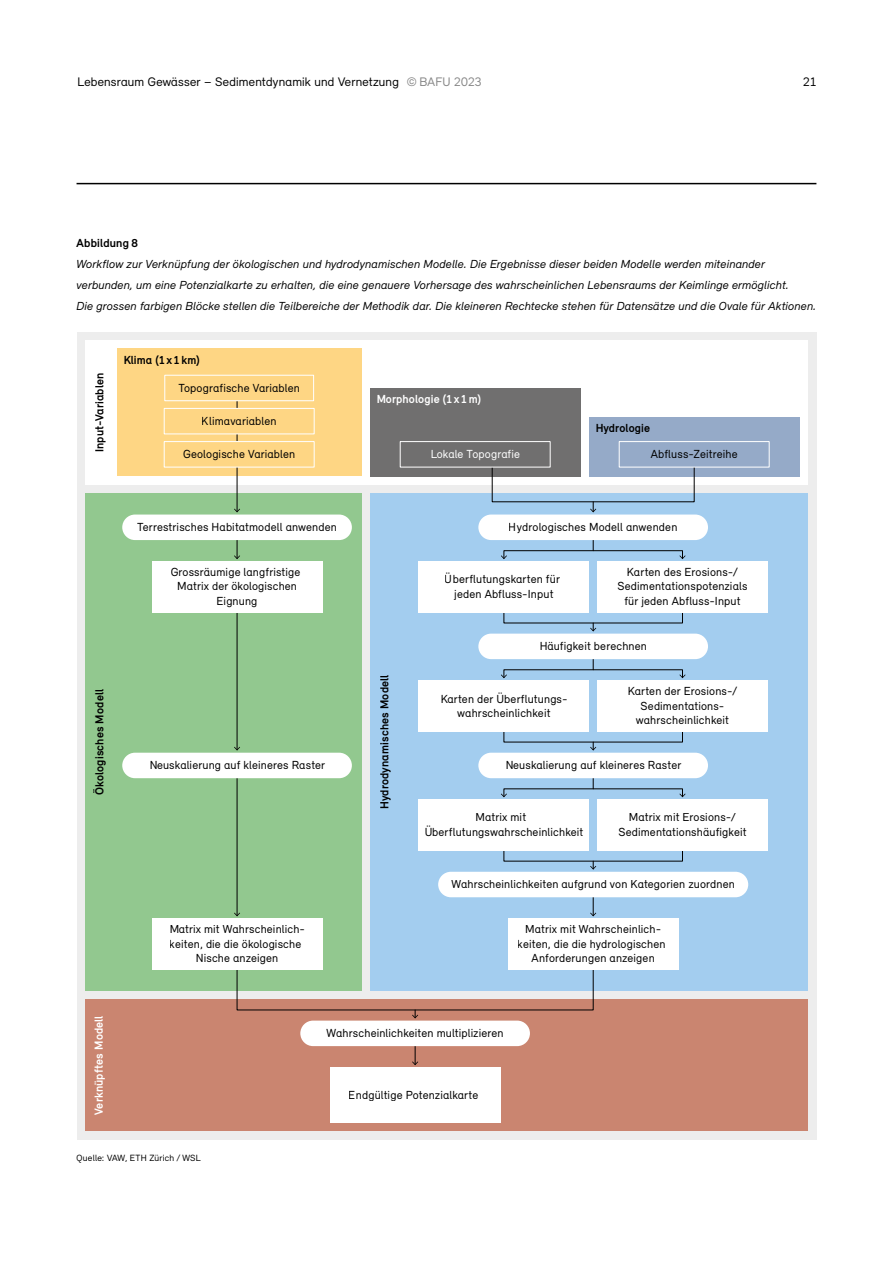
<style>
.page{position:relative;width:893px;height:1263px;background:#fff}
.page>*{position:absolute;margin:0;border:0;box-sizing:border-box;transform-origin:0 0}
.t1{font:12.75px "Relevant";letter-spacing:.015em;color:#000}
.t2{font:12px/14.4px "Relevant";letter-spacing:.01em;color:#000;text-align:center}
._08_Legende_Text{font:italic 12px/21.3px "Relevant";letter-spacing:.02em;color:#000}
._08_Legende_Titel{font:700 12px "Relevant";letter-spacing:.015em;color:#000}
.t3{font:700 12px "Relevant";letter-spacing:.015em;color:#fff}
.t4{font:12px "Relevant";letter-spacing:.01em;color:#fff}
._08_Quelle{font:9.3px "Relevant";letter-spacing:.025em;color:#000}
.s1{color:#878787}
</style>
<div class="page">
<hr style="left:77px;top:183px;width:739px;height:1px;background:#000">
<div style="left:77px;top:332px;width:739px;height:808px;background:#ededed"></div>
<div style="left:370px;top:493px;width:438px;height:498px;background:#a3cdef"></div>
<div style="left:85px;top:493px;width:276px;height:498px;background:#92c88f"></div>
<div style="left:85px;top:999px;width:723px;height:132px;background:#ca8570"></div>
<div style="left:85px;top:340px;width:723px;height:145px;background:#fff"></div>
<div style="left:589px;top:417px;width:210px;height:59px;background:#95aac8"></div>
<div style="left:370px;top:388px;width:210px;height:88px;background:#706f6f"></div>
<div style="left:117px;top:349px;width:244px;height:127px;background:#fed684"></div>
<div style="left:330px;top:1067px;width:170px;height:56px;background:#fff"></div>
<hr style="left:237px;top:388px;width:1px;height:124px;background:#000">
<svg style="left:234px;top:509px;width:6px;height:3px"></svg>
<svg style="left:234px;top:540px;width:6px;height:19px"></svg>
<hr style="left:237px;top:612px;width:1px;height:138px;background:#000">
<svg style="left:234px;top:747px;width:6px;height:3px"></svg>
<hr style="left:237px;top:778px;width:1px;height:137px;background:#000">
<svg style="left:234px;top:912px;width:6px;height:4px"></svg>
<svg style="left:489px;top:452px;width:206px;height:60px"></svg>
<div style="left:165px;top:375px;width:149px;height:26px;background:#fed684"></div>
<div style="left:164px;top:375px;width:150px;height:26px;border:1px solid #fff"></div>
<div style="left:164px;top:408px;width:150px;height:26px;background:#fed684"></div>
<div style="left:164px;top:408px;width:151px;height:26px;border:1px solid #fff"></div>
<div style="left:164px;top:442px;width:150px;height:25px;background:#fed684"></div>
<div style="left:164px;top:441px;width:151px;height:26px;border:1px solid #fff"></div>
<div style="left:400px;top:442px;width:150px;height:25px;background:#706f6f"></div>
<div style="left:400px;top:441px;width:151px;height:26px;border:1px solid #fff"></div>
<div style="left:619px;top:442px;width:150px;height:25px;background:#95aac8"></div>
<div style="left:619px;top:441px;width:150px;height:26px;border:1px solid #fff"></div>
<div style="left:503px;top:550px;width:180px;height:9px;border:1px solid #000"></div>
<svg style="left:501px;top:555px;width:6px;height:4px"></svg>
<svg style="left:679px;top:555px;width:7px;height:4px"></svg>
<svg style="left:501px;top:674px;width:6px;height:4px"></svg>
<svg style="left:679px;top:674px;width:7px;height:4px"></svg>
<svg style="left:501px;top:793px;width:6px;height:4px"></svg>
<svg style="left:679px;top:793px;width:7px;height:4px"></svg>
<svg style="left:590px;top:623px;width:6px;height:8px"></svg>
<svg style="left:590px;top:742px;width:6px;height:8px"></svg>
<svg style="left:412px;top:1010px;width:6px;height:8px"></svg>
<svg style="left:590px;top:861px;width:6px;height:9px"></svg>
<svg style="left:590px;top:897px;width:6px;height:19px"></svg>
<div style="left:478px;top:514px;width:230px;height:26px;background:#fff;border-radius:13px"></div>
<div style="left:419px;top:561px;width:170px;height:51px;background:#fff"></div>
<div style="left:597px;top:561px;width:170px;height:51px;background:#fff"></div>
<div style="left:478px;top:634px;width:230px;height:25px;background:#fff;border-radius:13px"></div>
<div style="left:419px;top:680px;width:170px;height:51px;background:#fff"></div>
<div style="left:597px;top:680px;width:170px;height:51px;background:#fff"></div>
<div style="left:478px;top:753px;width:230px;height:25px;background:#fff;border-radius:13px"></div>
<div style="left:419px;top:799px;width:170px;height:51px;background:#fff"></div>
<div style="left:597px;top:799px;width:170px;height:51px;background:#fff"></div>
<div style="left:438px;top:872px;width:310px;height:25px;background:#fff;border-radius:13px"></div>
<div style="left:152px;top:561px;width:170px;height:51px;background:#fff"></div>
<div style="left:122px;top:514px;width:230px;height:26px;background:#fff;border-radius:13px"></div>
<div style="left:122px;top:753px;width:230px;height:25px;background:#fff;border-radius:13px"></div>
<div style="left:152px;top:918px;width:170px;height:51px;background:#fff"></div>
<div style="left:508px;top:918px;width:170px;height:51px;background:#fff"></div>
<svg style="left:412px;top:1046px;width:6px;height:19px"></svg>
<div style="left:300px;top:1020px;width:230px;height:26px;background:#fff;border-radius:13px"></div>
<p class="t1" style="left:77px;top:74px;width:406px">Lebensraum Gewässer – Sedimentdynamik und Vernetzung <span class="s1">© BAFU 2023</span></p>
<p class="t1" style="left:803px;top:74px;width:15px">21</p>
<p class="_08_Legende_Titel" style="left:77px;top:235px;width:63px">Abbildung 8</p>
<p class="_08_Legende_Text" style="left:77px;top:252px;width:741px">Workflow zur Verknüpfung der ökologischen und hydrodynamischen Modelle. Die Ergebnisse dieser beiden Modelle werden miteinander verbunden, um eine Potenzialkarte zu erhalten, die eine genauere Vorhersage des wahrscheinlichen Lebensraums der Keimlinge ermöglicht.<br>Die grossen farbigen Blöcke stellen die Teilbereiche der Methodik dar. Die kleineren Rechtecke stehen für Datensätze und die Ovale für Aktionen.</p>
<p class="_08_Legende_Titel" style="left:92px;top:452px;width:81px;rotate:-90deg">Input-Variablen</p>
<p class="_08_Legende_Titel" style="left:123px;top:352px;width:78px">Klima (1x1km)</p>
<p class="t2" style="left:178px;top:380px;width:123px">Topografische Variablen</p>
<p class="t2" style="left:202px;top:413px;width:76px">Klimavariablen</p>
<p class="t2" style="left:183px;top:446px;width:114px">Geologische Variablen</p>
<p class="t4" style="left:430px;top:447px;width:91px">Lokale Topografie</p>
<p class="t2" style="left:651px;top:446px;width:88px">Abfluss-Zeitreihe</p>
<p class="t3" style="left:376px;top:392px;width:106px">Morphologie (1x1m)</p>
<p class="_08_Legende_Titel" style="left:595px;top:420px;width:56px">Hydrologie</p>
<p class="_08_Legende_Titel" style="left:92px;top:795px;width:108px;rotate:-90deg">Ökologisches Modell</p>
<p class="t3" style="left:92px;top:1115px;width:101px;rotate:-90deg">Verknüpftes Modell</p>
<p class="t2" style="left:137px;top:519px;width:201px">Terrestrisches Habitatmodell anwenden</p>
<p class="t2" style="left:171px;top:565px;width:132px">Grossräumige langfristige<br>Matrix der ökologischen<br>Eignung</p>
<p class="t2" style="left:149px;top:758px;width:178px">Neuskalierung auf kleineres Raster</p>
<p class="_08_Legende_Titel" style="left:377px;top:809px;width:136px;rotate:-90deg">Hydrodynamisches Modell</p>
<p class="t2" style="left:509px;top:519px;width:170px">Hydrologisches Modell anwenden</p>
<p class="t2" style="left:445px;top:572px;width:117px">Überflutungskarten für jeden Abfluss-Input</p>
<p class="t2" style="left:617px;top:565px;width:131px">Karten des Erosions-/<br>Sedimentationspotenzials für jeden Abfluss-Input</p>
<p class="t2" style="left:539px;top:638px;width:109px">Häufigkeit berechnen</p>
<p class="t2" style="left:440px;top:691px;width:129px">Karten der Überflutungs&shy;wahrscheinlichkeit</p>
<p class="t2" style="left:628px;top:684px;width:111px">Karten der Erosions-/<br>Sedimentations&shy;wahrscheinlichkeit</p>
<p class="t2" style="left:505px;top:758px;width:178px">Neuskalierung auf kleineres Raster</p>
<p class="t2" style="left:424px;top:810px;width:161px">Matrix mit<br>Überflutungswahrscheinlichkeit</p>
<p class="t2" style="left:618px;top:810px;width:130px">Matrix mit Erosions-/<br>Sedimentationshäufigkeit</p>
<p class="t2" style="left:451px;top:877px;width:285px">Wahrscheinlichkeiten aufgrund von Kategorien zuordnen</p>
<p class="t2" style="left:169px;top:922px;width:137px">Matrix mit Wahrscheinlich&shy;keiten, die die ökologische<br>Nische anzeigen</p>
<p class="t2" style="left:518px;top:922px;width:149px">Matrix mit Wahrscheinlich&shy;keiten, die die hydrologischen<br>Anforderungen anzeigen</p>
<p class="t2" style="left:327px;top:1025px;width:179px">Wahrscheinlichkeiten multiplizieren</p>
<p class="t2" style="left:349px;top:1087px;width:131px">Endgültige Potenzialkarte</p>
<p class="_08_Quelle" style="left:77px;top:1152px;width:126px">Quelle: VAW, ETH Zürich / WSL</p>
</div>
